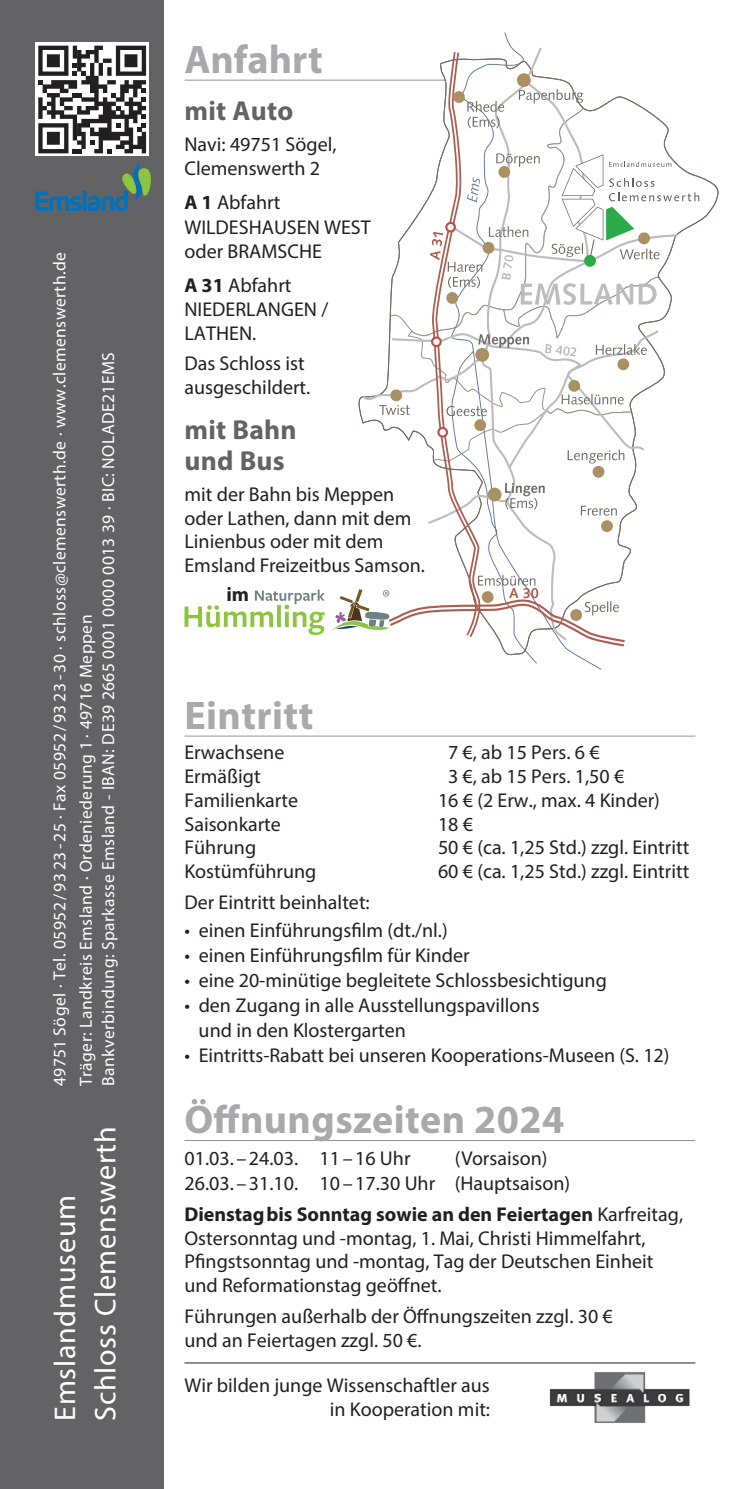
<style>
.page{position:relative;width:745px;height:1489px;background:#fff}
.page>*{position:absolute;margin:0;border:0;box-sizing:border-box;transform-origin:0 0}
.t1{font:700 40px "Myriad Pro";letter-spacing:.01em;color:#a8a9ad}
.t2{font:30px "Myriad Pro";letter-spacing:.025em;color:#fff}
.t3{font:700 27.5px "Myriad Pro";letter-spacing:.01em;color:#636366}
.t4{font:20px/23.8px "Myriad Pro";color:#231f20}
.t5{font:700 20px "Myriad Pro";color:#231f20}
.t6{font:17.5px/22.5px "Myriad Pro";letter-spacing:.025em;color:#fff}
.s1{font-weight:700}
</style>
<div class="page">
<hr style="left:184px;top:80px;width:324px;height:1px;background:#939598">
<hr style="left:184px;top:735px;width:510px;height:1px;background:#939598">
<hr style="left:184px;top:1139px;width:510px;height:1px;background:#939598">
<hr style="left:184px;top:1362px;width:510px;height:1px;background:#231f20">
<div style="left:0;top:0;width:163px;height:1488px;background:#636366"></div>
<svg style="left:35px;top:43px;width:114px;height:113px"></svg>
<svg style="left:38px;top:46px;width:108px;height:107px;background:#878586"></svg>
<img style="left:549px;top:1372px;width:141px;height:51px">
<svg style="left:35px;top:192px;width:46px;height:19px"></svg>
<div style="left:83px;top:191px;width:3px;height:19px;border:1px solid #0072bc"></div>
<svg style="left:88px;top:165px;width:62px;height:46px"></svg>
<svg style="left:184px;top:589px;width:140px;height:46px"></svg>
<svg style="left:330px;top:50px;width:368px;height:597px"></svg>
<p class="t6" style="left:48px;top:1085px;width:835px;rotate:-90deg">49751 Sögel · Tel. 05952/93 23 -25 · Fax 05952/93 23 -30 · schloss@clemenswerth.de · www.clemenswerth.de</p>
<p class="t6" style="left:74px;top:1085px;width:735px;rotate:-90deg">Träger: Landkreis Emsland · Ordeniederung 1 · 49716 Meppen<br>Bankverbindung: Sparkasse Emsland - IBAN: DE39 2665 0001 0000 0013 39 · BIC: NOLADE21EMS</p>
<p class="t2" style="left:46px;top:1420px;width:227px;rotate:-90deg">Emslandmuseum</p>
<p class="t2" style="left:87px;top:1420px;width:296px;rotate:-90deg">Schloss Clemenswerth</p>
<p class="t1" style="left:184px;top:33px;width:140px">Anfahrt</p>
<p class="t3" style="left:184px;top:93px;width:110px">mit Auto</p>
<p class="t4" style="left:184px;top:132px;width:153px">Navi: 49751 Sögel,<br>Clemenswerth 2</p>
<p class="t4" style="left:184px;top:190px;width:97px"><span class="s1">A 1</span> Abfahrt</p>
<p class="t4" style="left:184px;top:215px;width:188px">WILDESHAUSEN WEST</p>
<p class="t4" style="left:184px;top:239px;width:139px">oder BRAMSCHE</p>
<p class="t4" style="left:184px;top:273px;width:145px"><span class="s1">A 31</span> Abfahrt<br>NIEDERLANGEN /<br>LATHEN.</p>
<p class="t4" style="left:184px;top:351px;width:127px">Das Schloss ist ausgeschildert.</p>
<p class="t3" style="left:184px;top:412px;width:114px">mit Bahn</p>
<p class="t3" style="left:184px;top:443px;width:102px">und Bus</p>
<p class="t4" style="left:184px;top:482px;width:242px">mit der Bahn bis Meppen oder Lathen, dann mit dem<br>Linienbus oder mit dem<br>Emsland Freizeitbus Samson.</p>
<p class="t5" style="left:226px;top:581px;width:24px">im</p>
<p class="t1" style="left:184px;top:689px;width:130px">Eintritt</p>
<p class="t4" style="left:184px;top:740px;width:101px">Erwachsene</p>
<p class="t4" style="left:448px;top:740px;width:153px">7 €, ab 15 Pers. 6 €</p>
<p class="t4" style="left:184px;top:764px;width:78px">Ermäßigt</p>
<p class="t4" style="left:448px;top:764px;width:178px">3 €, ab 15 Pers. 1,50 €</p>
<p class="t4" style="left:184px;top:788px;width:115px">Familienkarte</p>
<p class="t4" style="left:438px;top:788px;width:223px">16 € (2 Erw., max. 4 Kinder)</p>
<p class="t4" style="left:184px;top:811px;width:98px">Saisonkarte</p>
<p class="t4" style="left:438px;top:811px;width:37px">18 €</p>
<p class="t4" style="left:184px;top:835px;width:73px">Führung</p>
<p class="t4" style="left:438px;top:835px;width:253px">50 € (ca. 1,25 Std.) zzgl. Eintritt</p>
<p class="t4" style="left:184px;top:859px;width:133px">Kostümführung</p>
<p class="t4" style="left:438px;top:859px;width:253px">60 € (ca. 1,25 Std.) zzgl. Eintritt</p>
<p class="t4" style="left:184px;top:890px;width:187px">Der Eintritt beinhaltet:</p>
<p class="t4" style="left:184px;top:917px;width:265px">• einen Einführungsfilm (dt./nl.)</p>
<p class="t4" style="left:184px;top:942px;width:286px">• einen Einführungsfilm für Kinder</p>
<p class="t4" style="left:184px;top:967px;width:423px">• eine 20-minütige begleitete Schlossbesichtigung</p>
<p class="t4" style="left:198px;top:992px;width:342px;line-height:25px;text-indent:-14px">• den Zugang in alle Ausstellungspavillons und in den Klostergarten</p>
<p class="t4" style="left:184px;top:1042px;width:486px">• Eintritts-Rabatt bei unseren Kooperations-Museen (S. 12)</p>
<p class="t1" style="left:184px;top:1093px;width:381px">Öffnungszeiten 2024</p>
<p class="t4" style="left:184px;top:1145px;width:227px">01.03. –24.03. 11–16 Uhr</p>
<p class="t4" style="left:184px;top:1145px;width:387px;line-height:25px;text-indent:270px">(Vorsaison)<br>26.03. –31.10. 10–17.30 Uhr (Hauptsaison)</p>
<p class="t4" style="left:184px;top:1201px;width:500px"><span class="s1">Dienstagbis Sonntag sowie an den Feiertagen</span> Karfreitag, Ostersonntag und -montag, 1. Mai, Christi Himmelfahrt, Pfingstsonntag und -montag, Tag der Deutschen Einheit und Reformationstag geöffnet.</p>
<p class="t4" style="left:184px;top:1303px;width:429px">Führungen außerhalb der Öffnungszeiten zzgl. 30 € und an Feiertagen zzgl. 50 €.</p>
<p class="t4" style="left:184px;top:1372px;width:307px;text-align:right">Wir bilden junge Wissenschaftler aus in Kooperation mit:</p>
</div>
